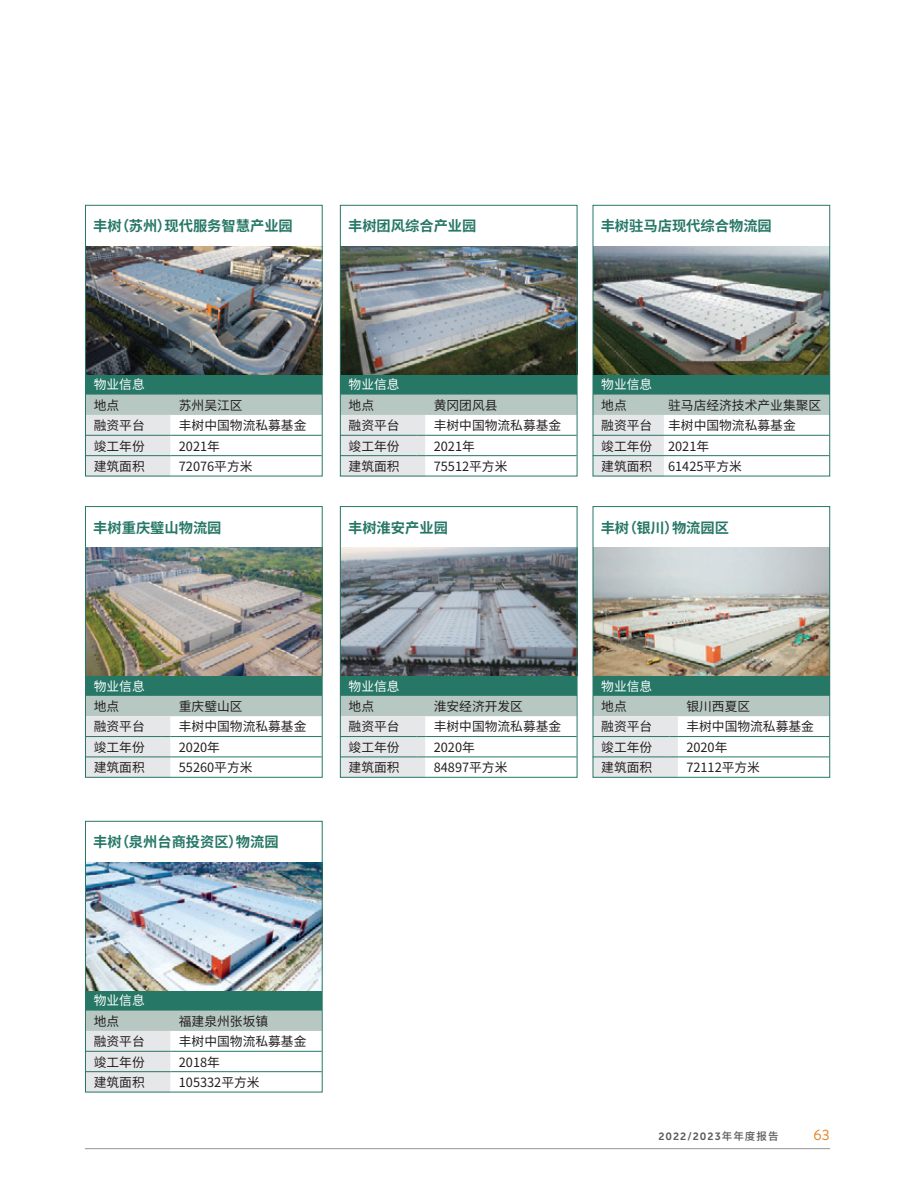
<style>
.page{position:relative;width:915px;height:1191px;background:#fff}
.page>*{position:absolute;margin:0;border:0;box-sizing:border-box;transform-origin:0 0}
.t1{font:15px "Brandon Grotesque";color:#e4801b}
.C_Property_list_subhead_in_color{font:700 14.25px "Noto Sans CJ Ksc";color:#277767}
.C_Table_Bold_text{font:12.75px "Noto Sans CJ Ksc";color:#231f20}
.C_body_text{font:12.75px "Noto Sans CJ Ksc";color:#231f20}
.C_Table_light_text{font:12.75px "Noto Sans CJ Ksc";color:#231f20}
.Logistic_subhead{font:12.75px "Noto Sans CJ Ksc";color:#fff}
.t2{font:10.5px "Museo Sans 700";letter-spacing:.1em;color:#57585a}
.s1{font-family:"Noto Sans CJ Ksc";font-weight:500}
</style>
<div class="page">
<div style="left:85px;top:374px;width:236px;height:20px;background:#277767"></div>
<svg style="left:87px;top:394px;width:233px;height:80px"></svg>
<hr style="left:170px;top:455px;width:151px;height:1px;background:#277767">
<img style="left:87px;top:247px;width:233px;height:127px">
<div style="left:85px;top:205px;width:237px;height:271px;border:1px solid #277767"></div>
<div style="left:340px;top:374px;width:236px;height:20px;background:#277767"></div>
<svg style="left:342px;top:394px;width:233px;height:80px"></svg>
<hr style="left:425px;top:455px;width:151px;height:1px;background:#277767">
<img style="left:342px;top:247px;width:233px;height:127px">
<div style="left:340px;top:205px;width:237px;height:271px;border:1px solid #277767"></div>
<div style="left:592px;top:374px;width:237px;height:20px;background:#277767"></div>
<svg style="left:594px;top:394px;width:233px;height:80px"></svg>
<hr style="left:592px;top:435px;width:71px;height:1px;background:#277767">
<hr style="left:663px;top:435px;width:166px;height:1px;background:#277767">
<hr style="left:592px;top:455px;width:71px;height:1px;background:#277767">
<hr style="left:663px;top:455px;width:166px;height:1px;background:#277767">
<img style="left:594px;top:247px;width:233px;height:127px">
<div style="left:592px;top:205px;width:237px;height:271px;border:1px solid #277767"></div>
<div style="left:85px;top:675px;width:236px;height:21px;background:#277767"></div>
<svg style="left:87px;top:696px;width:233px;height:79px"></svg>
<hr style="left:170px;top:756px;width:151px;height:1px;background:#277767">
<img style="left:87px;top:548px;width:233px;height:127px">
<div style="left:85px;top:506px;width:237px;height:271px;border:1px solid #277767"></div>
<div style="left:340px;top:675px;width:236px;height:21px;background:#277767"></div>
<svg style="left:342px;top:696px;width:233px;height:79px"></svg>
<hr style="left:425px;top:756px;width:151px;height:1px;background:#277767">
<img style="left:342px;top:548px;width:233px;height:127px">
<div style="left:340px;top:506px;width:237px;height:271px;border:1px solid #277767"></div>
<div style="left:592px;top:675px;width:237px;height:21px;background:#277767"></div>
<svg style="left:594px;top:696px;width:233px;height:79px"></svg>
<hr style="left:677px;top:756px;width:152px;height:1px;background:#277767">
<img style="left:594px;top:548px;width:233px;height:127px">
<div style="left:592px;top:506px;width:237px;height:271px;border:1px solid #277767"></div>
<div style="left:85px;top:990px;width:236px;height:20px;background:#277767"></div>
<svg style="left:87px;top:1010px;width:233px;height:80px"></svg>
<hr style="left:170px;top:1071px;width:151px;height:1px;background:#277767">
<img style="left:87px;top:862px;width:233px;height:128px">
<div style="left:85px;top:821px;width:237px;height:271px;border:1px solid #277767"></div>
<hr style="left:85px;top:1148px;width:744px;height:1px;background:#939598">
<p class="C_Property_list_subhead_in_color" style="left:93px;top:218px;width:201px">丰树（苏州）现代服务智慧产业园</p>
<p class="C_Property_list_subhead_in_color" style="left:348px;top:218px;width:130px">丰树团风综合产业园</p>
<p class="C_Property_list_subhead_in_color" style="left:600px;top:218px;width:172px">丰树驻马店现代综合物流园</p>
<p class="Logistic_subhead" style="left:94px;top:377px;width:52px">物业信息</p>
<p class="C_Table_Bold_text" style="left:94px;top:398px;width:27px">地点</p>
<p class="C_Table_Bold_text" style="left:179px;top:398px;width:65px">苏州吴江区</p>
<p class="C_Table_Bold_text" style="left:94px;top:418px;width:52px">融资平台</p>
<p class="C_body_text" style="left:179px;top:418px;width:129px">丰树中国物流私募基金</p>
<p class="C_Table_Bold_text" style="left:94px;top:439px;width:52px">竣工年份</p>
<p class="C_body_text" style="left:179px;top:439px;width:43px">2021年</p>
<p class="C_Table_Bold_text" style="left:94px;top:459px;width:52px">建筑面积</p>
<p class="C_Table_light_text" style="left:179px;top:459px;width:75px">72076平方米</p>
<p class="C_Property_list_subhead_in_color" style="left:93px;top:519px;width:130px">丰树重庆璧山物流园</p>
<p class="Logistic_subhead" style="left:348px;top:377px;width:53px">物业信息</p>
<p class="C_Table_Bold_text" style="left:348px;top:398px;width:27px">地点</p>
<p class="C_Table_Bold_text" style="left:433px;top:398px;width:65px">黄冈团风县</p>
<p class="C_Table_Bold_text" style="left:348px;top:418px;width:53px">融资平台</p>
<p class="C_body_text" style="left:433px;top:418px;width:129px">丰树中国物流私募基金</p>
<p class="C_Table_Bold_text" style="left:348px;top:439px;width:53px">竣工年份</p>
<p class="C_body_text" style="left:433px;top:439px;width:43px">2021年</p>
<p class="C_Table_Bold_text" style="left:348px;top:459px;width:53px">建筑面积</p>
<p class="C_Table_light_text" style="left:433px;top:459px;width:75px">75512平方米</p>
<p class="C_Property_list_subhead_in_color" style="left:348px;top:519px;width:101px">丰树淮安产业园</p>
<p class="Logistic_subhead" style="left:601px;top:377px;width:52px">物业信息</p>
<p class="C_Table_Bold_text" style="left:601px;top:398px;width:27px">地点</p>
<p class="C_Table_Bold_text" style="left:668px;top:398px;width:155px">驻马店经济技术产业集聚区</p>
<p class="C_Table_Bold_text" style="left:601px;top:418px;width:52px">融资平台</p>
<p class="C_body_text" style="left:668px;top:418px;width:129px">丰树中国物流私募基金</p>
<p class="C_Table_Bold_text" style="left:601px;top:439px;width:52px">竣工年份</p>
<p class="C_body_text" style="left:668px;top:439px;width:43px">2021年</p>
<p class="C_Table_Bold_text" style="left:601px;top:459px;width:52px">建筑面积</p>
<p class="C_Table_light_text" style="left:668px;top:459px;width:75px">61425平方米</p>
<p class="C_Property_list_subhead_in_color" style="left:600px;top:519px;width:130px">丰树（银川）物流园区</p>
<p class="Logistic_subhead" style="left:94px;top:679px;width:52px">物业信息</p>
<p class="C_Table_Bold_text" style="left:94px;top:699px;width:27px">地点</p>
<p class="C_Table_Bold_text" style="left:179px;top:699px;width:65px">重庆璧山区</p>
<p class="C_Table_Bold_text" style="left:94px;top:719px;width:52px">融资平台</p>
<p class="C_body_text" style="left:179px;top:719px;width:129px">丰树中国物流私募基金</p>
<p class="C_Table_Bold_text" style="left:94px;top:740px;width:52px">竣工年份</p>
<p class="C_body_text" style="left:179px;top:740px;width:43px">2020年</p>
<p class="C_Table_Bold_text" style="left:94px;top:760px;width:52px">建筑面积</p>
<p class="C_Table_light_text" style="left:179px;top:760px;width:75px">55260平方米</p>
<p class="C_Property_list_subhead_in_color" style="left:93px;top:834px;width:187px">丰树（泉州台商投资区）物流园</p>
<p class="Logistic_subhead" style="left:348px;top:679px;width:53px">物业信息</p>
<p class="C_Table_Bold_text" style="left:348px;top:699px;width:27px">地点</p>
<p class="C_Table_Bold_text" style="left:433px;top:699px;width:91px">淮安经济开发区</p>
<p class="C_Table_Bold_text" style="left:348px;top:719px;width:53px">融资平台</p>
<p class="C_body_text" style="left:433px;top:719px;width:129px">丰树中国物流私募基金</p>
<p class="C_Table_Bold_text" style="left:348px;top:740px;width:53px">竣工年份</p>
<p class="C_body_text" style="left:433px;top:740px;width:43px">2020年</p>
<p class="C_Table_Bold_text" style="left:348px;top:760px;width:53px">建筑面积</p>
<p class="C_Table_light_text" style="left:433px;top:760px;width:75px">84897平方米</p>
<p class="Logistic_subhead" style="left:601px;top:679px;width:52px">物业信息</p>
<p class="C_Table_Bold_text" style="left:601px;top:699px;width:27px">地点</p>
<p class="C_Table_Bold_text" style="left:686px;top:699px;width:65px">银川西夏区</p>
<p class="C_Table_Bold_text" style="left:601px;top:719px;width:52px">融资平台</p>
<p class="C_body_text" style="left:686px;top:719px;width:129px">丰树中国物流私募基金</p>
<p class="C_Table_Bold_text" style="left:601px;top:740px;width:52px">竣工年份</p>
<p class="C_body_text" style="left:686px;top:740px;width:43px">2020年</p>
<p class="C_Table_Bold_text" style="left:601px;top:760px;width:52px">建筑面积</p>
<p class="C_Table_light_text" style="left:686px;top:760px;width:75px">72112平方米</p>
<p class="Logistic_subhead" style="left:94px;top:993px;width:52px">物业信息</p>
<p class="C_Table_Bold_text" style="left:94px;top:1014px;width:27px">地点</p>
<p class="C_Table_Bold_text" style="left:179px;top:1014px;width:91px">福建泉州张坂镇</p>
<p class="C_Table_Bold_text" style="left:94px;top:1034px;width:52px">融资平台</p>
<p class="C_body_text" style="left:179px;top:1034px;width:129px">丰树中国物流私募基金</p>
<p class="C_Table_Bold_text" style="left:94px;top:1054px;width:52px">竣工年份</p>
<p class="C_body_text" style="left:179px;top:1054px;width:43px">2018年</p>
<p class="C_Table_Bold_text" style="left:94px;top:1075px;width:52px">建筑面积</p>
<p class="C_Table_light_text" style="left:179px;top:1075px;width:82px">105332平方米</p>
<p class="t2" style="left:658px;top:1130px;width:122px">2022/2023<span class="s1">年年度报告</span></p>
<p class="t1" style="left:813px;top:1124px;width:18px">63</p>
</div>
